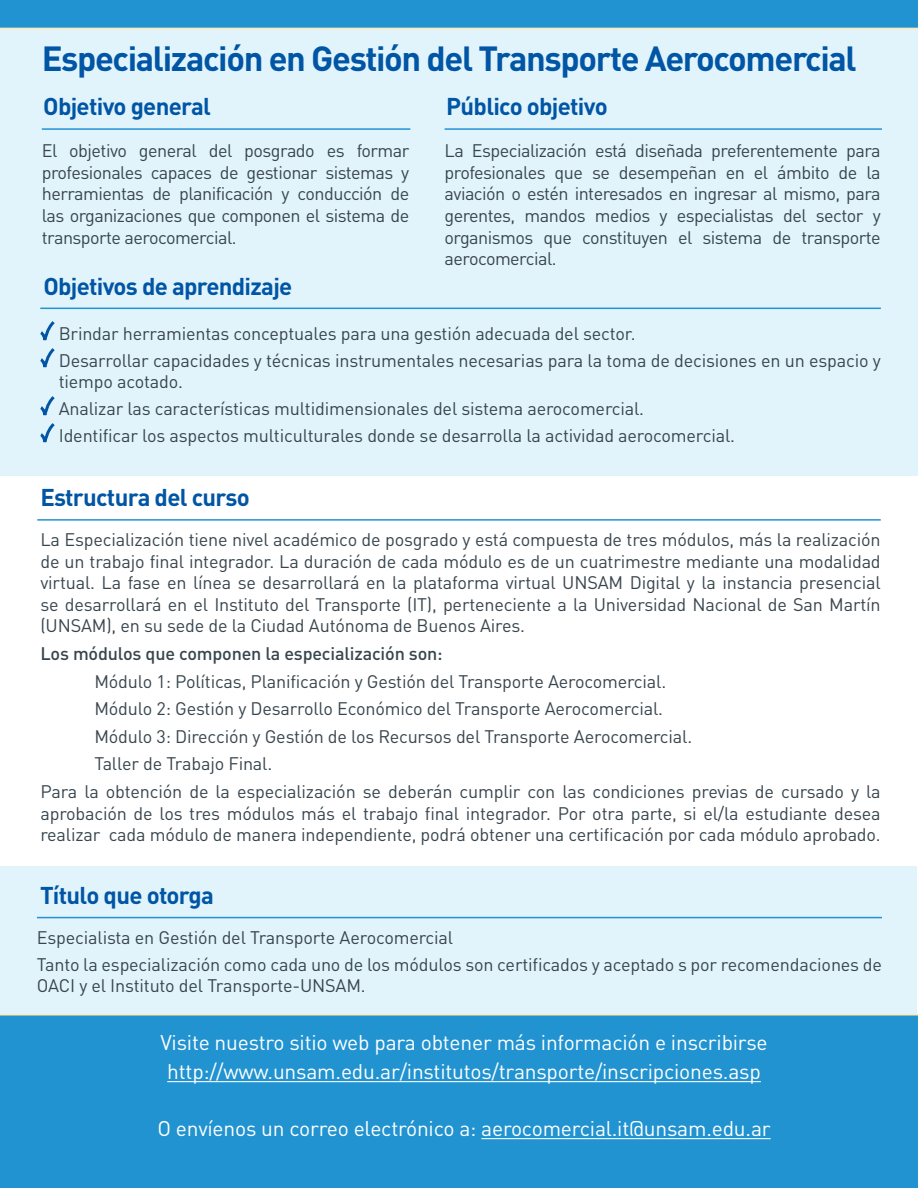
<style>
.page{position:relative;width:918px;height:1188px;background:#fff}
.page>*{position:absolute;margin:0;border:0;box-sizing:border-box;transform-origin:0 0}
.t1{font:700 34.5px "DINOT";letter-spacing:-.04em;color:#0155a5}
.t2{font:700 24px "DINOT";letter-spacing:-.03em;color:#0155a5}
.t3{font:21px "DINOT";letter-spacing:-.01em;color:#fff}
.t4{font:18px/21.6px "DINOT";letter-spacing:-.01em;color:#38454d;text-align:justify}
.t5{font:500 18px "DINOT";letter-spacing:-.01em;color:#38454d}
</style>
<div class="page">
<div style="left:0;top:29px;width:918px;height:446px;background:#e1f4fc"></div>
<div style="left:0;top:866px;width:916px;height:170px;background:#e1f4fc"></div>
<div style="left:0;top:1014px;width:918px;height:174px;background:#2193d1"></div>
<div style="left:0;top:0;width:918px;height:29px;background:#2193d1"></div>
<hr style="left:42px;top:128px;width:368px;height:2px;background:#2193d1">
<hr style="left:445px;top:128px;width:437px;height:2px;background:#2193d1">
<hr style="left:40px;top:308px;width:841px;height:1px;background:#2193d1">
<hr style="left:37px;top:917px;width:845px;height:1px;background:#2193d1">
<hr style="left:37px;top:519px;width:844px;height:2px;background:#2193d1">
<svg style="left:38px;top:321px;width:20px;height:155px"></svg>
<hr style="left:167px;top:1081px;width:594px;height:1px;background:#fff">
<hr style="left:481px;top:1138px;width:290px;height:1px;background:#fff">
<p class="t1" style="left:42px;top:36px;width:817px">Especialización en Gestión del Transporte Aerocomercial</p>
<p class="t2" style="left:43px;top:91px;width:169px">Objetivo general</p>
<p class="t2" style="left:446px;top:91px;width:163px">Público objetivo</p>
<p class="t4" style="left:42px;top:140px;width:369px">El objetivo general del posgrado es formar profesionales capaces de gestionar sistemas y herramientas de planificación y conducción de las organizaciones que componen el sistema de transporte aerocomercial.</p>
<p class="t4" style="left:445px;top:140px;width:438px">La Especialización está diseñada preferentemente para profesionales que se desempeñan en el ámbito de la aviación o estén interesados en ingresar al mismo, para gerentes, mandos medios y especialistas del sector y organismos que constituyen el sistema de transporte aerocomercial.</p>
<p class="t2" style="left:43px;top:270px;width:250px">Objetivos de aprendizaje</p>
<p class="t4" style="left:59px;top:323px;width:578px">Brindar herramientas conceptuales para una gestión adecuada del sector.</p>
<p class="t4" style="left:59px;top:350px;width:824px;line-height:21px">Desarrollar capacidades y técnicas instrumentales necesarias para la toma de decisiones en un espacio y tiempo acotado.</p>
<p class="t4" style="left:59px;top:398px;width:587px">Analizar las características multidimensionales del sistema aerocomercial.</p>
<p class="t4" style="left:59px;top:425px;width:678px">Identificar los aspectos multiculturales donde se desarrolla la actividad aerocomercial.</p>
<p class="t2" style="left:40px;top:482px;width:211px">Estructura del curso</p>
<p class="t4" style="left:40px;top:528px;width:842px">La Especialización tiene nivel académico de posgrado y está compuesta de tres módulos, más la realización de un trabajo final integrador. La duración de cada módulo es de un cuatrimestre mediante una modalidad virtual. La fase en línea se desarrollará en la plataforma virtual UNSAM Digital y la instancia presencial se desarrollará en el Instituto del Transporte (IT), perteneciente a la Universidad Nacional de San Martín (UNSAM), en su sede de la Ciudad Autónoma de Buenos Aires.</p>
<p class="t5" style="left:40px;top:642px;width:404px">Los módulos que componen la especialización son:</p>
<p class="t4" style="left:94px;top:670px;width:573px">Módulo 1: Políticas, Planificación y Gestión del Transporte Aerocomercial.</p>
<p class="t4" style="left:94px;top:698px;width:570px">Módulo 2: Gestión y Desarrollo Económico del Transporte Aerocomercial.</p>
<p class="t4" style="left:94px;top:725px;width:599px">Módulo 3: Dirección y Gestión de los Recursos del Transporte Aerocomercial.</p>
<p class="t4" style="left:94px;top:753px;width:179px">Taller de Trabajo Final.</p>
<p class="t4" style="left:40px;top:780px;width:842px">Para la obtención de la especialización se deberán cumplir con las condiciones previas de cursado y la aprobación de los tres módulos más el trabajo final integrador. Por otra parte, si el/la estudiante desea realizar cada módulo de manera independiente, podrá obtener una certificación por cada módulo aprobado.</p>
<p class="t2" style="left:40px;top:879px;width:175px">Título que otorga</p>
<p class="t4" style="left:37px;top:927px;width:418px">Especialista en Gestión del Transporte Aerocomercial</p>
<p class="t4" style="left:37px;top:954px;width:847px;line-height:21px">Tanto la especialización como cada uno de los módulos son certificados y aceptado s por recomendaciones de<br>OACI y el Instituto del Transporte-UNSAM.</p>
<p class="t3" style="left:160px;top:1030px;width:609px">Visite nuestro sitio web para obtener más información e inscribirse</p>
<p class="t3" style="left:167px;top:1058px;width:595px">http://www.unsam.edu.ar/institutos/transporte/inscripciones.asp</p>
<p class="t3" style="left:157px;top:1115px;width:615px">O envíenos un correo electrónico a: aerocomercial.it@unsam.edu.ar</p>
</div>
